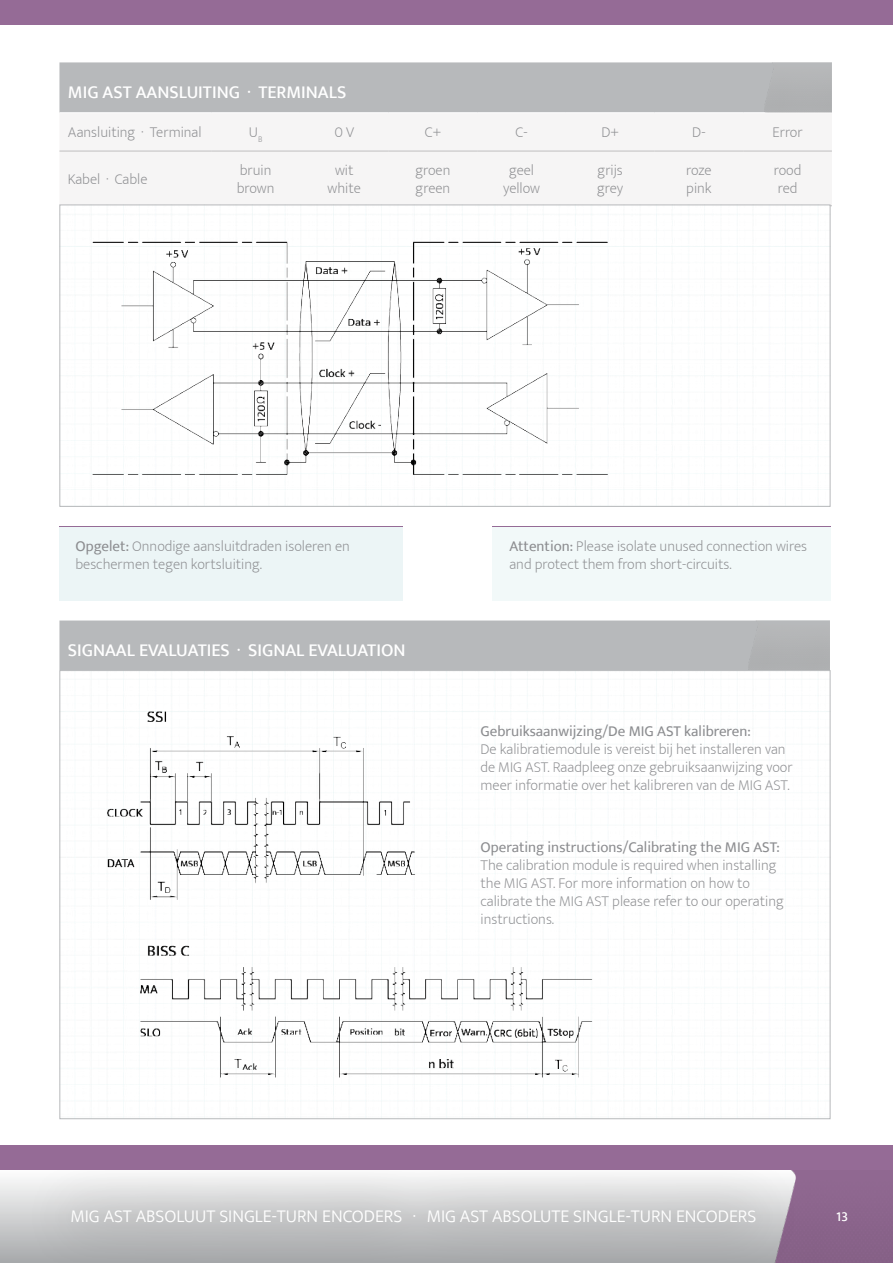
<style>
.page{position:relative;width:893px;height:1263px;background:#fff}
.page>*{position:absolute;margin:0;border:0;box-sizing:border-box;transform-origin:0 0}
.t1{font:300 18px "Ek Mukta";color:#fff}
.t2{font:500 18px "Ek Mukta";color:#fff}
.t3{font:200 15px/18px "Ek Mukta";color:#8c8d90}
.t4{font:15px "Ek Mukta";color:#8c8d90}
.t5{font:500 13.5px "Ek Mukta";color:#fff}
.s1{font-weight:400}
</style>
<div class="page">
<div style="left:0;top:0;width:893px;height:24px;background:#956b96"></div>
<div style="left:59px;top:62px;width:705px;height:51px;background:#b7b9bb"></div>
<div style="left:59px;top:150px;width:773px;height:55px;background:#f6f5f5"></div>
<hr style="left:59px;top:151px;width:152px;height:1px;background:#bfbebf">
<hr style="left:211px;top:151px;width:89px;height:1px;background:#bfbebf">
<hr style="left:300px;top:151px;width:89px;height:1px;background:#bfbebf">
<hr style="left:389px;top:151px;width:88px;height:1px;background:#bfbebf">
<hr style="left:477px;top:151px;width:89px;height:1px;background:#bfbebf">
<hr style="left:566px;top:151px;width:89px;height:1px;background:#bfbebf">
<hr style="left:655px;top:151px;width:88px;height:1px;background:#bfbebf">
<hr style="left:743px;top:151px;width:89px;height:1px;background:#bfbebf">
<hr style="left:743px;top:205px;width:89px;height:1px;background:#bfbebf">
<div style="left:804px;top:1170px;width:89px;height:93px;background:#8b648c"></div>
<div style="left:22px;top:1157px;width:782px;height:106px;background:#221f1f;opacity:.38"></div>
<div style="left:0;top:1145px;width:893px;height:25px;background:#956b96"></div>
<img style="left:88px;top:209px;width:558px;height:266px">
<div style="left:59px;top:526px;width:344px;height:75px;background:#ecf5f6"></div>
<div style="left:492px;top:526px;width:338px;height:75px;background:#f2f9f9"></div>
<hr style="left:59px;top:526px;width:344px;height:1px;background:#956b96">
<hr style="left:492px;top:526px;width:338px;height:1px;background:#956b96">
<div style="left:59px;top:620px;width:689px;height:50px;background:#b7b9bb"></div>
<img style="left:86px;top:678px;width:556px;height:412px">
<p class="t2" style="left:68px;top:84px;width:280px">MIG AST AANSLUITING · TERMINALS</p>
<p class="t3" style="left:68px;top:124px;width:135px">Aansluiting · Terminal</p>
<p class="t3" style="left:249px;top:124px;width:15px">U<sub>B</sub></p>
<p class="t3" style="left:334px;top:124px;width:21px">0 V</p>
<p class="t3" style="left:425px;top:124px;width:18px">C+</p>
<p class="t3" style="left:515px;top:124px;width:14px">C-</p>
<p class="t3" style="left:601px;top:124px;width:19px">D+</p>
<p class="t3" style="left:692px;top:124px;width:15px">D-</p>
<p class="t3" style="left:772px;top:124px;width:32px">Error</p>
<p class="t3" style="left:68px;top:170px;width:81px">Kabel · Cable</p>
<p class="t3" style="left:237px;top:161px;width:39px">bruin brown</p>
<p class="t3" style="left:328px;top:161px;width:35px;text-align:center">wit white</p>
<p class="t3" style="left:415px;top:161px;width:37px">groen green</p>
<p class="t3" style="left:503px;top:161px;width:39px;text-align:center">geel yellow</p>
<p class="t3" style="left:597px;top:161px;width:28px">grijs grey</p>
<p class="t3" style="left:686px;top:161px;width:27px">roze pink</p>
<p class="t3" style="left:774px;top:161px;width:29px">rood red</p>
<p class="t3" style="left:75px;top:537px;width:276px"><span class="s1">Opgelet:</span> Onnodige aansluitdraden isoleren en beschermen tegen kortsluiting.</p>
<p class="t3" style="left:509px;top:537px;width:299px"><span class="s1">Attention:</span> Please isolate unused connection wires and protect them from short-circuits.</p>
<p class="t2" style="left:68px;top:642px;width:339px">SIGNAAL EVALUATIES · SIGNAL EVALUATION</p>
<p class="t4" style="left:480px;top:724px;width:272px">Gebruiksaanwijzing/De MIG AST kalibreren:</p>
<p class="t3" style="left:480px;top:740px;width:314px">De kalibratiemodule is vereist bij het installeren van de MIG AST. Raadpleeg onze gebruiksaanwijzing voor meer informatie over het kalibreren van de MIG AST.</p>
<p class="t4" style="left:480px;top:841px;width:301px">Operating instructions/Calibrating the MIG AST:</p>
<p class="t3" style="left:480px;top:857px;width:305px">The calibration module is required when installing the MIG AST. For more information on how to calibrate the MIG AST please refer to our operating instructions.</p>
<p class="t1" style="left:70px;top:1207px;width:687px">MIG AST ABSOLUUT SINGLE-TURN ENCODERS · MIG AST ABSOLUTE SINGLE-TURN ENCODERS</p>
<p class="t5" style="left:836px;top:1210px;width:13px">13</p>
</div>
